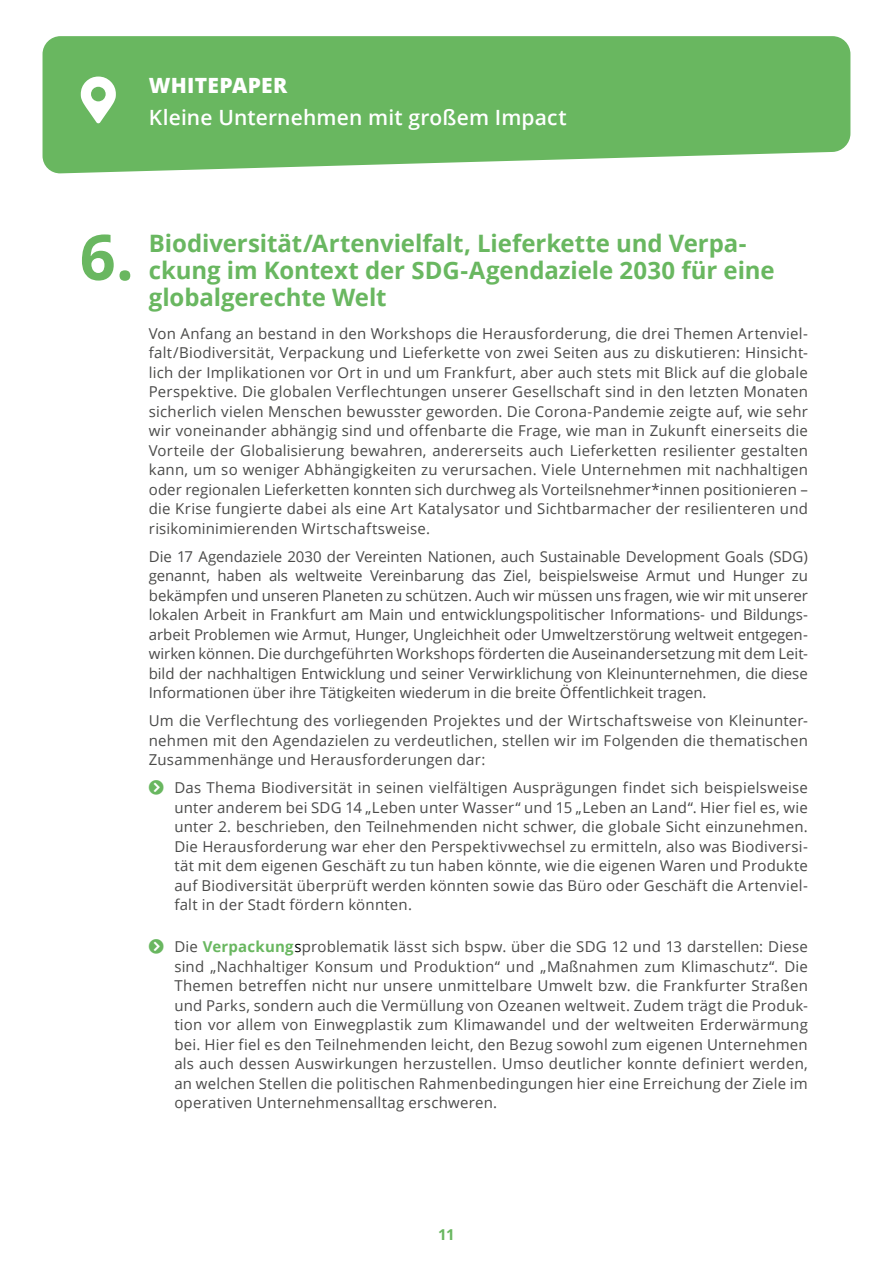
<style>
.page{position:relative;width:893px;height:1263px;background:#fff}
.page>*{position:absolute;margin:0;border:0;box-sizing:border-box;transform-origin:0 0}
.Zwischenhead_1_GRÜN{font:700 63px "Open Sans";color:#69b760}
.Zwischenhead_1_GRÜN-2{font:700 24px/27px "Open Sans";letter-spacing:-.005em;color:#69b760}
.t1{font:600 21px "Open Sans";letter-spacing:.005em;color:#fff}
.t2{font:800 21px "Open Sans";letter-spacing:.015em;color:#fff}
.Fliesstext{font:15px/19.5px "Open Sans";letter-spacing:.015em;color:#4a4a49;text-align:justify}
.t3{font:700 15px "Open Sans";color:#69b760}
.s1{font-weight:700;color:#69b760}
.s2{color:#000}
</style>
<div class="page">
<svg style="left:43px;top:36px;width:807px;height:138px;background:#76bd6d"></svg>
<svg style="left:81px;top:77px;width:35px;height:46px"></svg>
<h3 class="t2" style="left:149px;top:69px;width:140px">WHITEPAPER</h3>
<h3 class="t1" style="left:149px;top:103px;width:419px">Kleine Unternehmen mit großem Impact</h3>
<h3 class="Zwischenhead_1_GRÜN" style="left:80px;top:213px;width:56px">6.</h3>
<h3 class="Zwischenhead_1_GRÜN-2" style="left:149px;top:229px;width:627px">Biodiversität/Artenvielfalt, Lieferkette und Verpa&shy;ckung im Kontext der SDG-Agendaziele 2030 für eine globalgerechte Welt</h3>
<p class="Fliesstext" style="left:149px;top:323px;width:661px">Von Anfang an bestand in den Workshops die Herausforderung, die drei Themen Artenviel&shy;falt/Biodiversität, Verpackung und Lieferkette von zwei Seiten aus zu diskutieren: Hinsicht&shy;lich der Implikationen vor Ort in und um Frankfurt, aber auch stets mit Blick auf die globale Perspektive. Die globalen Verflechtungen unserer Gesellschaft sind in den letzten Monaten sicherlich vielen Menschen bewusster geworden. Die Corona-Pandemie zeigte auf, wie sehr wir voneinander abhängig sind und offenbarte die Frage, wie man in Zukunft einerseits die Vorteile der Globalisierung bewahren, andererseits auch Lieferketten resilienter gestalten kann, um so weniger Abhängigkeiten zu verursachen. Viele Unternehmen mit nachhaltigen oder regionalen Lieferketten konnten sich durchweg als Vorteilsnehmer*innen positionieren – die Krise fungierte dabei als eine Art Katalysator und Sichtbarmacher der resilienteren und risikominimierenden Wirtschaftsweise.</p>
<p class="Fliesstext" style="left:149px;top:546px;width:661px">Die 17 Agendaziele 2030 der Vereinten Nationen, auch Sustainable Development Goals (SDG) genannt, haben als weltweite Vereinbarung das Ziel, beispielsweise Armut und Hunger zu bekämpfen und unseren Planeten zu schützen. Auch wir müssen uns fragen, wie wir mit unserer lokalen Arbeit in Frankfurt am Main und entwicklungspolitischer Informations- und Bildungs&shy;arbeit Problemen wie Armut, Hunger, Ungleichheit oder Umweltzerstörung weltweit entgegen&shy;wirken können. Die durchgeführten Workshops förderten die Auseinandersetzung mit dem Leit&shy;bild der nachhaltigen Entwicklung und seiner Verwirklichung von Kleinunternehmen, die diese Informationen über ihre Tätigkeiten wiederum in die breite Öffentlichkeit tragen.</p>
<p class="Fliesstext" style="left:149px;top:710px;width:661px">Um die Verflechtung des vorliegenden Projektes und der Wirtschaftsweise von Kleinunter&shy;nehmen mit den Agendazielen zu verdeutlichen, stellen wir im Folgenden die thematischen Zusammenhänge und Herausforderungen dar:</p>
<p class="Fliesstext" style="left:174px;top:777px;width:635px">Das Thema Biodiversität in seinen vielfältigen Ausprägungen findet sich beispielsweise unter anderem bei SDG 14 „Leben unter Wasser“ und 15 „Leben an Land“. Hier fiel es, wie unter 2. beschrieben, den Teilnehmenden nicht schwer, die globale Sicht einzunehmen.<br>Die Herausforderung war eher den Perspektivwechsel zu ermitteln, also was Biodiversi&shy;tät mit dem eigenen Geschäft zu tun haben könnte, wie die eigenen Waren und Produkte auf Biodiversität überprüft werden könnten sowie das Büro oder Geschäft die Artenviel&shy;falt in der Stadt fördern könnten.</p>
<p class="Fliesstext" style="left:174px;top:937px;width:635px">Die <span class="s1">Verpackung</span><span class="s2">s</span>problematik lässt sich bspw. über die SDG 12 und 13 darstellen: Diese sind „Nachhaltiger Konsum und Produktion“ und „Maßnahmen zum Klimaschutz“. Die Themen betreffen nicht nur unsere unmittelbare Umwelt bzw. die Frankfurter Straßen und Parks, sondern auch die Vermüllung von Ozeanen weltweit. Zudem trägt die Produk&shy;tion vor allem von Einwegplastik zum Klimawandel und der weltweiten Erderwärmung bei. Hier fiel es den Teilnehmenden leicht, den Bezug sowohl zum eigenen Unternehmen als auch dessen Auswirkungen herzustellen. Umso deutlicher konnte definiert werden, an welchen Stellen die politischen Rahmenbedingungen hier eine Erreichung der Ziele im operativen Unternehmensalltag erschweren.</p>
<p class="t3" style="left:438px;top:1224px;width:18px">11</p>
</div>
